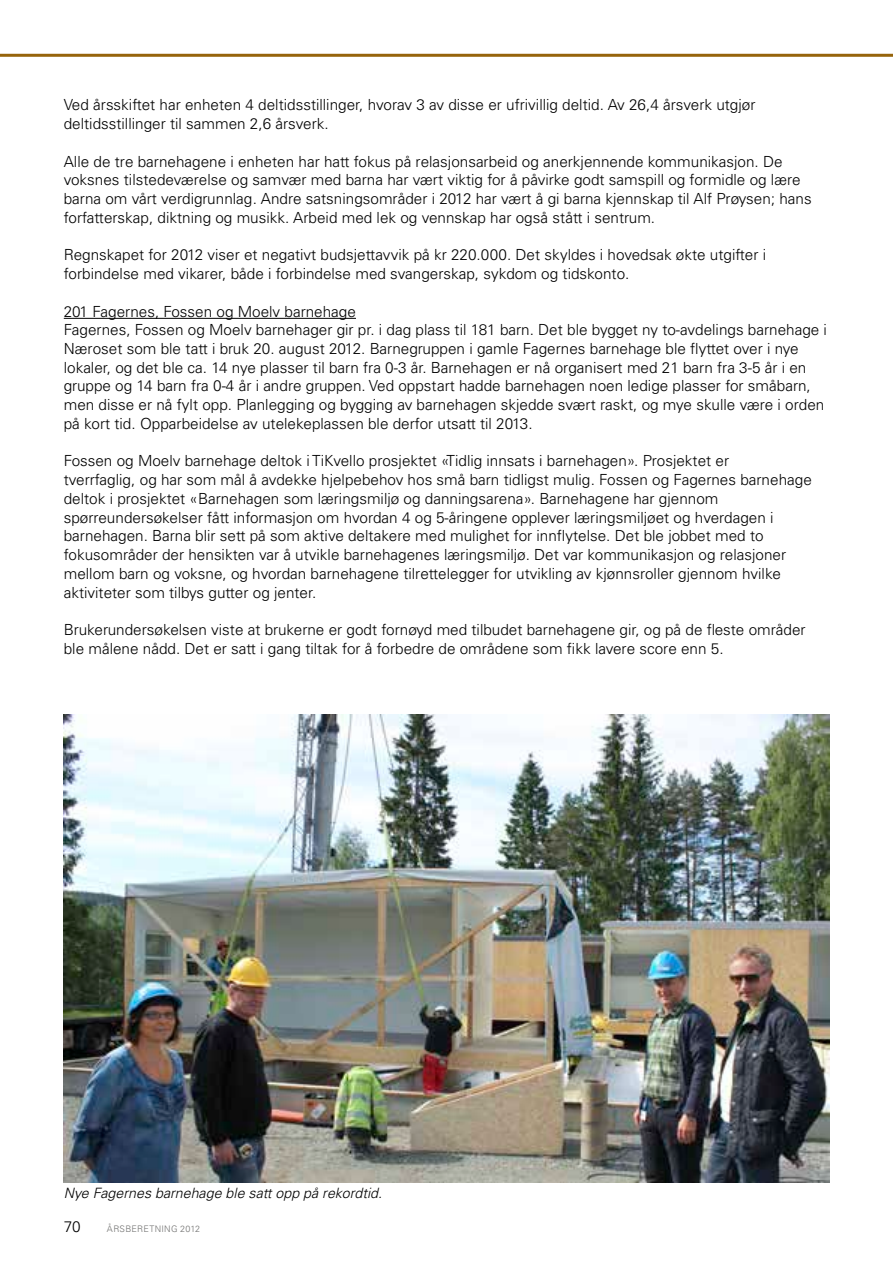
<style>
.page{position:relative;width:893px;height:1263px;background:#fff}
.page>*{position:absolute;margin:0;border:0;box-sizing:border-box;transform-origin:0 0}
.t1{font:300 15.3px/18.8px "Univers LT Std";color:#000}
.t2{font:italic 300 14.25px "Univers LT Std";color:#000}
.t3{font:300 9px "Univers LT Std";letter-spacing:.03em;color:#727271}
</style>
<div class="page">
<hr style="left:0;top:54px;width:893px;height:3px;background:#96640b">
<hr style="left:64px;top:318px;width:292px;height:1px;background:#000">
<img style="left:64px;top:714px;width:765px;height:468px">
<p class="t1" style="left:64px;top:95px;width:693px">Ved årsskiftet har enheten 4 deltidsstillinger, hvorav 3 av disse er ufrivillig deltid. Av 26,4 årsverk utgjør deltidsstillinger til sammen 2,6 årsverk.</p>
<p class="t1" style="left:64px;top:152px;width:749px">Alle de tre barnehagene i enheten har hatt fokus på relasjonsarbeid og anerkjennende kommunikasjon. De voksnes tilstedeværelse og samvær med barna har vært viktig for å påvirke godt samspill og formidle og lære barna om vårt verdigrunnlag. Andre satsningsområder i 2012 har vært å gi barna kjennskap til Alf Prøysen; hans forfatterskap, diktning og musikk. Arbeid med lek og vennskap har også stått i sentrum.</p>
<p class="t1" style="left:64px;top:245px;width:704px">Regnskapet for 2012 viser et negativt budsjettavvik på kr 220.000. Det skyldes i hovedsak økte utgifter i forbindelse med vikarer, både i forbindelse med svangerskap, sykdom og tidskonto.</p>
<p class="t1" style="left:64px;top:302px;width:765px">201 Fagernes, Fossen og Moelv barnehage<br>Fagernes, Fossen og Moelv barnehager gir pr. i dag plass til 181 barn. Det ble bygget ny to-avdelings barnehage i Næroset som ble tatt i bruk 20. august 2012. Barnegruppen i gamle Fagernes barnehage ble flyttet over i nye lokaler, og det ble ca. 14 nye plasser til barn fra 0-3 år. Barnehagen er nå organisert med 21 barn fra 3-5 år i en gruppe og 14 barn fra 0-4 år i andre gruppen. Ved oppstart hadde barnehagen noen ledige plasser for småbarn, men disse er nå fylt opp. Planlegging og bygging av barnehagen skjedde svært raskt, og mye skulle være i orden på kort tid. Opparbeidelse av utelekeplassen ble derfor utsatt til 2013.</p>
<p class="t1" style="left:64px;top:452px;width:749px">Fossen og Moelv barnehage deltok i TiKvello prosjektet «Tidlig innsats i barnehagen». Prosjektet er<br>tverrfaglig, og har som mål å avdekke hjelpebehov hos små barn tidligst mulig. Fossen og Fagernes barnehage deltok i prosjektet «Barnehagen som læringsmiljø og danningsarena». Barnehagene har gjennom spørreundersøkelser fått informasjon om hvordan 4 og 5-åringene opplever læringsmiljøet og hverdagen i barnehagen. Barna blir sett på som aktive deltakere med mulighet for innflytelse. Det ble jobbet med to fokusområder der hensikten var å utvikle barnehagenes læringsmiljø. Det var kommunikasjon og relasjoner mellom barn og voksne, og hvordan barnehagene tilrettelegger for utvikling av kjønnsroller gjennom hvilke aktiviteter som tilbys gutter og jenter.</p>
<p class="t1" style="left:64px;top:620px;width:743px">B rukerundersøkelsen viste at brukerne er godt fornøyd med tilbudet barnehagene gir, og på de fleste områder ble målene nådd. Det er satt i gang tiltak for å forbedre de områdene som fikk lavere score enn 5.</p>
<p class="t2" style="left:64px;top:1184px;width:320px">Nye Fagernes barnehage ble satt opp på rekordtid.</p>
<p class="t1" style="left:64px;top:1217px;width:18px">70</p>
<p class="t3" style="left:107px;top:1223px;width:95px">Årsberetning 2012</p>
</div>
